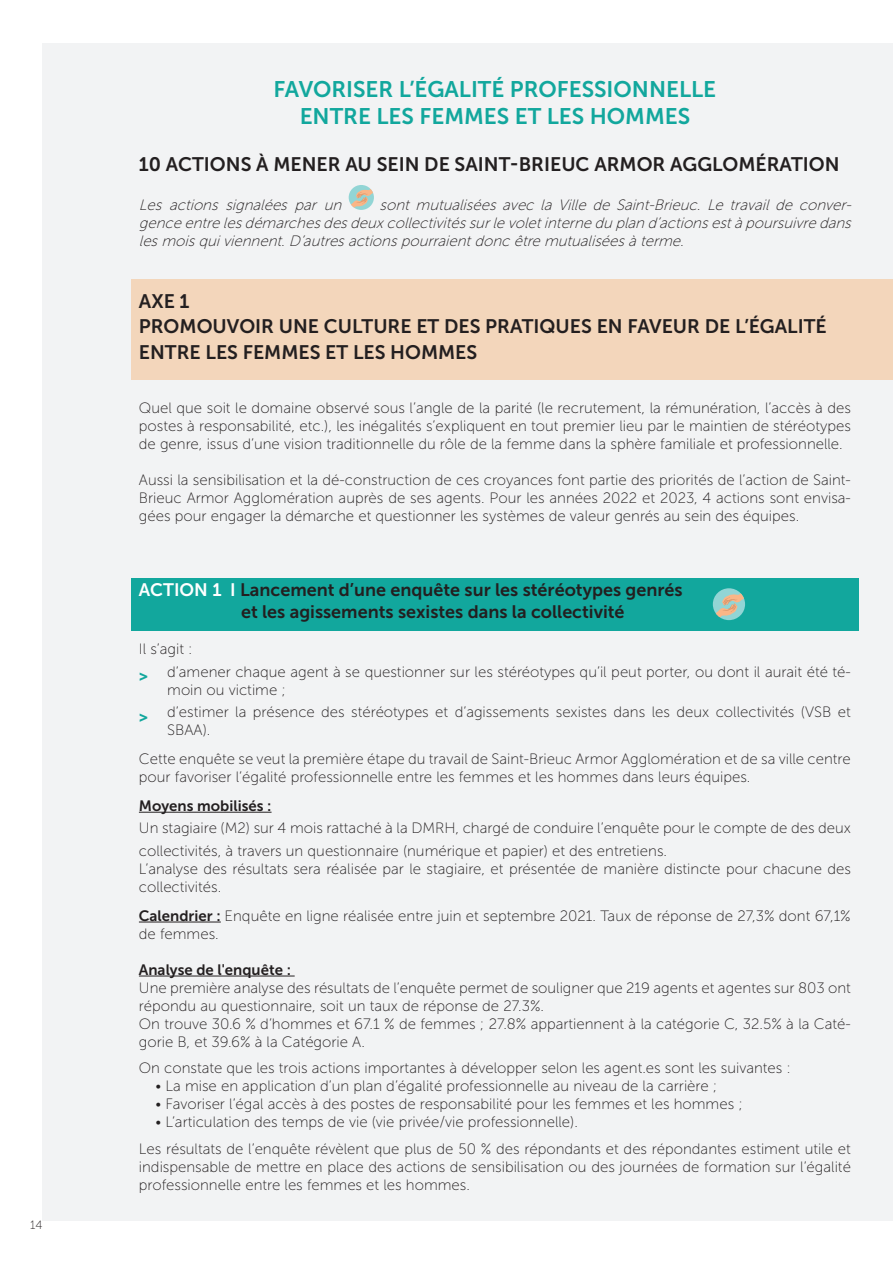
<style>
.page{position:relative;width:893px;height:1263px;background:#fff}
.page>*{position:absolute;margin:0;border:0;box-sizing:border-box;transform-origin:0 0}
.t1{font:22.5px "Museo Sans 700";color:#12a79d}
.t2{font:19.5px/25.5px "Museo Sans 700";color:#231f20}
.t3{font:18px "Museo Sans 700";color:#231f20}
.t4{font:15px/18px "Museo Sans 100";color:#231f20}
.t5{font:italic 15px/18px "Museo Sans 100";color:#231f20;text-align:justify}
.t6{font:15px "Museo Sans 700";color:#231f20}
.t7{font:15px "Museo Sans 900";color:#12a79d}
.t8{font:12px "Museo Sans 100";color:#231f20}
.s1{color:#fff}
.s2{font-family:"Museo Sans 700"}
</style>
<div class="page">
<div style="left:43px;top:43px;width:850px;height:1177px;background:#f2f3f4"></div>
<div style="left:132px;top:280px;width:761px;height:100px;background:#f3d6bb"></div>
<div style="left:132px;top:578px;width:727px;height:52px;background:#12a79d"></div>
<hr style="left:139px;top:812px;width:133px;height:1px;background:#231f20">
<hr style="left:139px;top:922px;width:82px;height:1px;background:#231f20">
<hr style="left:139px;top:976px;width:156px;height:1px;background:#231f20">
<div style="left:349px;top:185px;width:25px;height:25px;background:#92d5d5;border-radius:50%"></div>
<svg style="left:350px;top:189px;width:23px;height:19px"></svg>
<svg style="left:713px;top:588px;width:32px;height:32px"></svg>
<svg style="left:715px;top:593px;width:29px;height:24px"></svg>
<p class="t8" style="left:30px;top:1219px;width:14px">14</p>
<p class="t1" style="left:274px;top:76px;width:444px">FAVORISER L’ÉGALITÉ PROFESSIONNELLE</p>
<p class="t1" style="left:300px;top:103px;width:392px">ENTRE LES FEMMES ET LES HOMMES</p>
<p class="t2" style="left:139px;top:151px;width:702px">10 ACTIONS À MENER AU SEIN DE SAINT-BRIEUC ARMOR AGGLOMÉRATION</p>
<p class="t5" style="left:139px;top:196px;width:208px">Les actions signalées par un</p>
<p class="t5" style="left:139px;top:196px;width:718px;text-indent:241px">sont mutualisées avec la Ville de Saint-Brieuc. Le travail de conver&shy;gence entre lesdémarchesdesdeuxcollectivitéssurle voletinterne du plan d’actionsestàpoursuivre dans lesmoisquiviennent.D’autresactionspourraientdonc être mutualiséesàterme.</p>
<p class="t2" style="left:139px;top:288px;width:52px">AXE 1</p>
<p class="t2" style="left:139px;top:314px;width:689px">PROMOUVOIR UNE CULTURE ET DES PRATIQUES EN FAVEUR DE L’ÉGALITÉ<br>ENTRE LES FEMMES ET LES HOMMES</p>
<p class="t4" style="left:139px;top:399px;width:714px;text-align:justify">Quel que soit le domaine observé sous l’angle de la parité (le recrutement, la rémunération, l’accès à des postes à responsabilité, etc.), les inégalités s’expliquent en tout premier lieu par le maintien de stéréotypes de genre, issus d’une vision traditionnelle du rôle de la femme dans la sphère familiale et professionnelle.</p>
<p class="t4" style="left:139px;top:471px;width:714px;text-align:justify">Aussi la sensibilisation et la dé-construction de ces croyances font partie des priorités de l’action de Saint-Brieuc Armor Agglomération auprès de ses agents. Pour les années 2022 et 2023, 4 actions sont envisa&shy;gées pour engager la démarche et questionner les systèmes de valeur genrés au sein des équipes.</p>
<p class="t3" style="left:139px;top:580px;width:545px"><span class="s1">ACTION 1 I</span> Lancement d’une enquête sur les stéréotypes genrés</p>
<p class="t3" style="left:241px;top:602px;width:385px">et les agissements sexistes dans la collectivité</p>
<p class="t4" style="left:139px;top:640px;width:55px">Il s’agit :</p>
<p class="t4" style="left:167px;top:663px;width:685px">d’amener chaque agent à se questionner sur les stéréotypes qu’il peut porter, ou dont il aurait été té&shy;moin ou victime ;</p>
<p class="t4" style="left:167px;top:703px;width:685px">d’estimer la présence des stéréotypes et d’agissements sexistes dans les deux collectivités (VSB et<br>SBAA).</p>
<p class="t4" style="left:139px;top:750px;width:713px">Cette enquête se veut la première étape du travail de Saint-Brieuc Armor Agglomération et de sa ville centre pour favoriser l’égalité professionnelle entre les femmes et les hommes dans leurs équipes.</p>
<p class="t6" style="left:139px;top:797px;width:134px">Moyens mobilisés :</p>
<p class="t4" style="left:139px;top:817px;width:714px;line-height:22.5px">Un stagiaire (M2) sur 4 mois rattaché à la DMRH, chargé de conduire l’enquête pour le compte de des deux collectivités, à travers un questionnaire (numérique et papier) et des entretiens.</p>
<p class="t4" style="left:139px;top:860px;width:713px">L’analyse des résultats sera réalisée par le stagiaire, et présentée de manière distincte pour chacune des collectivités.</p>
<p class="t4" style="left:139px;top:906px;width:713px"><span class="s2">Calendrier :</span> Enquête en ligne réalisée entre juin et septembre 2021. Taux de réponse de 27,3% dont 67,1% de femmes.</p>
<p class="t6" style="left:139px;top:961px;width:154px">Analyse de l'enquête :</p>
<p class="t4" style="left:139px;top:978px;width:713px">Une première analyse des résultats de l’enquête permet de souligner que 219 agents et agentes sur 803 ont répondu au questionnaire, soit un taux de réponse de 27.3%.</p>
<p class="t4" style="left:139px;top:1014px;width:713px">On trouve 30.6 % d’hommes et 67.1 % de femmes ; 27.8% appartiennent à la catégorie C, 32.5% à la Caté&shy;gorie B, et 39.6% à la Catégorie A.</p>
<p class="t4" style="left:139px;top:1059px;width:654px">On constate que les trois actions importantes à développer selon les agent.es sont les suivantes :</p>
<p class="t4" style="left:156px;top:1077px;width:563px">• La mise en application d’un plan d’égalité professionnelle au niveau de la carrière ;</p>
<p class="t4" style="left:156px;top:1095px;width:589px">• Favoriser l’égal accès à des postes de responsabilité pour les femmes et les hommes ;</p>
<p class="t4" style="left:156px;top:1113px;width:424px">• L’articulation des temps de vie (vie privée/vie professionnelle).</p>
<p class="t4" style="left:139px;top:1139px;width:713px;text-align:justify">Les résultats de l’enquête révèlent que plus de 50 % des répondants et des répondantes estiment utile et indispensable de mettre en place des actions de sensibilisation ou des journées de formation sur l’égalité professionnelle entre les femmes et les hommes.</p>
<p class="t7" style="left:139px;top:667px;width:11px">&gt;</p>
<p class="t7" style="left:139px;top:708px;width:11px">&gt;</p>
</div>
